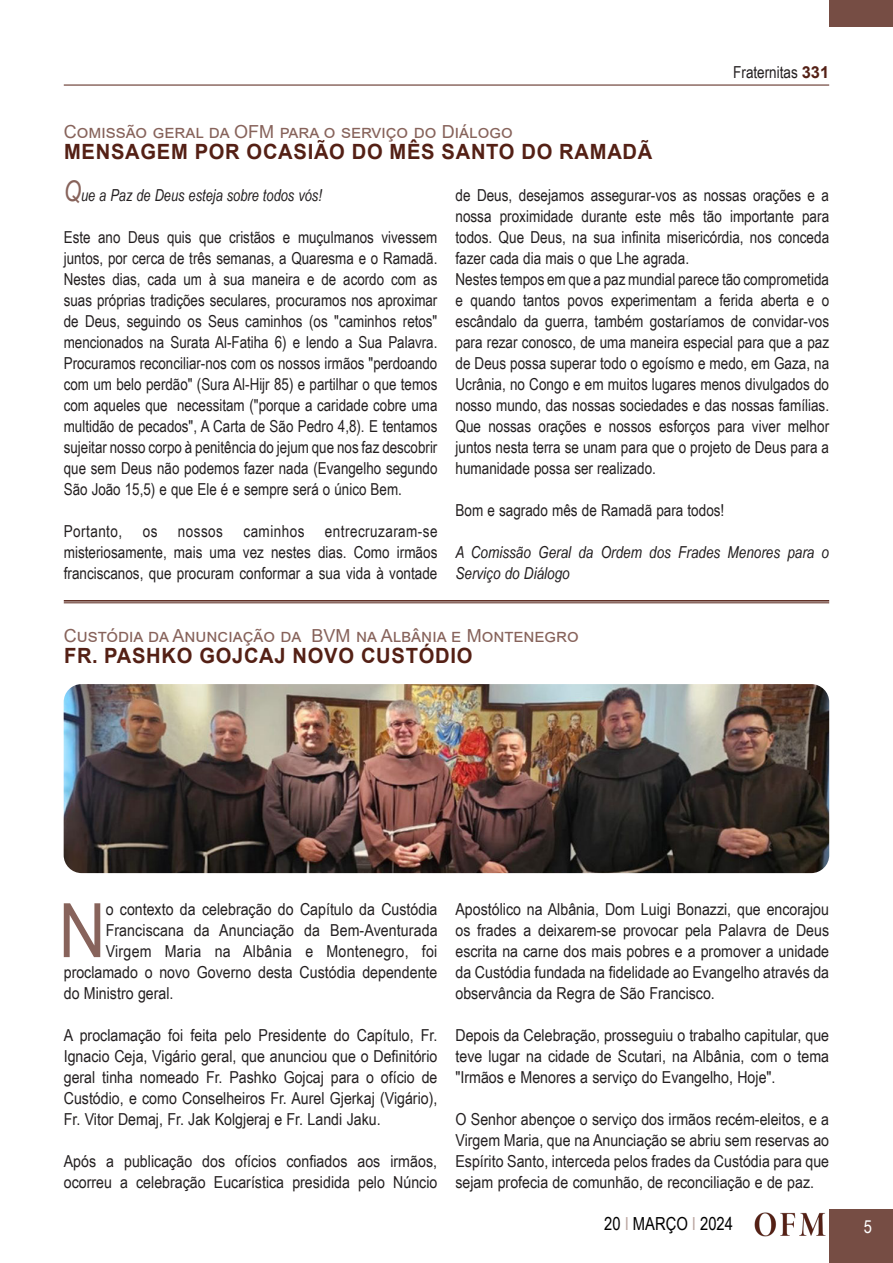
<style>
.page{position:relative;width:893px;height:1263px;background:#fff}
.page>*{position:absolute;margin:0;border:0;box-sizing:border-box;transform-origin:0 0}
.Titolo{font:75.15px "Arial Narrow";color:#87635b;scale:1.05 1}
.Titolo-2{font:700 21px "Arial";letter-spacing:.035em;color:#542015;scale:.96 1}
.Titolo_piccolo{font:18px "Arial";color:#87635b}
.t1{font:18px "Arial Narrow";color:#000}
.t2{font:18px "Arial Narrow";color:#fff}
.Titolo-3{font:16.5px/21px "Arial Narrow";color:#231f20;text-align:justify}
.Titolo-4{font:16.5px/21px "Arial Narrow";color:#231f20;text-align:justify;scale:1.05 1}
.Titolo-5{font:italic 16.5px/21px "Arial Narrow";color:#231f20}
.Titolo-6{font:italic 16.5px "Arial Narrow";color:#231f20;scale:.95 1}
.s1{font-family:"Arial";font-weight:700;color:#542015}
.s2{font-size:28.5px;color:#87635b}
.s3{color:#bba6a1}
.s4{color:#000001}
</style>
<div class="page">
<div style="left:829px;top:1209px;width:64px;height:54px;background:#764d44"></div>
<hr style="left:64px;top:85px;width:765px;height:1px;background:#542015">
<div style="left:829px;top:0;width:64px;height:27px;background:#764d44"></div>
<img style="left:755px;top:1212px;width:71px;height:24px">
<img style="left:64px;top:684px;width:765px;height:189px">
<hr style="left:64px;top:600px;width:765px;height:2px;background:#542015">
<hr style="left:64px;top:602px;width:765px;height:1px;background:#542015">
<p class="Titolo-3" style="left:733px;top:61px;width:97px">Fraternitas <span class="s1">331</span></p>
<p class="Titolo_piccolo" style="left:64px;top:119px;width:450px">Comissão geral da OFM para o serviço do Diálogo</p>
<p class="Titolo-2" style="left:64px;top:137px;width:614px">MENSAGEM POR OCASIÃO DO MÊS SANTO DO RAMADÃ</p>
<p class="Titolo-6" style="left:64px;top:184px;width:273px"><span class="s2">Q</span>ue a Paz de Deus esteja sobre todos vós!</p>
<p class="Titolo-3" style="left:64px;top:226px;width:375px">Este ano Deus quis que cristãos e muçulmanos vivessem juntos, por cerca de três semanas, a Quaresma e o Ramadã.<br>Nestes dias, cada um à sua maneira e de acordo com as suas próprias tradições seculares, procuramos nos aproximar de Deus, seguindo os Seus caminhos (os "caminhos retos" mencionados na Surata Al-Fatiha 6) e lendo a Sua Palavra.<br>Procuramos reconciliar-nos com os nossos irmãos "perdoando com um belo perdão" (Sura Al-Hijr 85) e partilhar o que temos com aqueles que necessitam ("porque a caridade cobre uma multidão de pecados", A Carta de São Pedro 4,8). E tentamos sujeitar nosso corpo à penitência do jejum que nos faz descobrir que sem Deus não podemos fazer nada (Evangelho segundo São João 15,5) e que Ele é e sempre será o único Bem.</p>
<p class="Titolo-3" style="left:64px;top:520px;width:375px">Portanto, os nossos caminhos entrecruzaram-se misteriosamente, mais uma vez nestes dias. Como irmãos franciscanos, que procuram conformar a sua vida à vontade</p>
<p class="Titolo-3" style="left:455px;top:184px;width:375px">de Deus, desejamos assegurar-vos as nossas orações e a nossa proximidade durante este mês tão importante para todos. Que Deus, na sua infinita misericórdia, nos conceda fazer cada dia mais o que Lhe agrada.</p>
<p class="Titolo-3" style="left:455px;top:268px;width:375px">Nestes tempos em que a paz mundial parece tão comprometida e quando tantos povos experimentam a ferida aberta e o escândalo da guerra, também gostaríamos de convidar-vos para rezar conosco, de uma maneira especial para que a paz de Deus possa superar todo o egoísmo e medo, em Gaza, na Ucrânia, no Congo e em muitos lugares menos divulgados do nosso mundo, das nossas sociedades e das nossas famílias.<br>Que nossas orações e nossos esforços para viver melhor juntos nesta terra se unam para que o projeto de Deus para a humanidade possa ser realizado.</p>
<p class="Titolo-3" style="left:455px;top:499px;width:270px">Bom e sagrado mês de Ramadã para todos!</p>
<p class="Titolo-5" style="left:455px;top:541px;width:375px">A Comissão Geral da Ordem dos Frades Menores para o<br>Serviço do Diálogo</p>
<p class="Titolo_piccolo" style="left:64px;top:623px;width:517px">Custódia da Anunciação da BVM na Albânia e Montenegro</p>
<p class="Titolo-2" style="left:64px;top:641px;width:427px">FR. PASHKO GOJCAJ NOVO CUSTÓDIO</p>
<p class="Titolo" style="left:59px;top:875px;width:46px">N</p>
<p class="Titolo-4" style="left:106px;top:898px;width:317px">o contexto da celebração do Capítulo da Custódia</p>
<p class="Titolo-4" style="left:106px;top:919px;width:318px">Franciscana da Anunciação da Bem-Aventurada</p>
<p class="Titolo-4" style="left:106px;top:940px;width:317px">Virgem Maria na Albânia e Montenegro, foi</p>
<p class="Titolo-4" style="left:64px;top:961px;width:357px">proclamado o novo Governo desta Custódia dependente</p>
<p class="Titolo-4" style="left:64px;top:982px;width:106px">do Ministro geral.</p>
<p class="Titolo-4" style="left:64px;top:1024px;width:357px">A proclamação foi feita pelo Presidente do Capítulo, Fr.<br>Ignacio Ceja, Vigário geral, que anunciou que o Definitório geral tinha nomeado Fr. Pashko Gojcaj para o ofício de Custódio, e como Conselheiros Fr. Aurel Gjerkaj (Vigário), Fr. Vitor Demaj, Fr. Jak Kolgjeraj e Fr. Landi Jaku.</p>
<p class="Titolo-4" style="left:64px;top:1150px;width:357px">Após a publicação dos ofícios confiados aos irmãos, ocorreu a celebração Eucarística presidida pelo Núncio</p>
<p class="Titolo-4" style="left:455px;top:898px;width:357px">Apostólico na Albânia, Dom Luigi Bonazzi, que encorajou os frades a deixarem-se provocar pela Palavra de Deus escrita na carne dos mais pobres e a promover a unidade da Custódia fundada na fidelidade ao Evangelho através da observância da Regra de São Francisco.</p>
<p class="Titolo-4" style="left:455px;top:1024px;width:357px">Depois da Celebração, prosseguiu o trabalho capitular, que teve lugar na cidade de Scutari, na Albânia, com o tema "Irmãos e Menores a serviço do Evangelho, Hoje".</p>
<p class="Titolo-4" style="left:455px;top:1108px;width:357px">O Senhor abençoe o serviço dos irmãos recém-eleitos, e a Virgem Maria, que na Anunciação se abriu sem reservas ao Espírito Santo, interceda pelos frades da Custódia para que sejam profecia de comunhão, de reconciliação e de paz.</p>
<p class="t1" style="left:604px;top:1210px;width:130px">20 <span class="s3">I</span> <span class="s4">MARÇO</span> <span class="s3">I</span> 2024</p>
<p class="t2" style="left:864px;top:1213px;width:10px">5</p>
</div>
